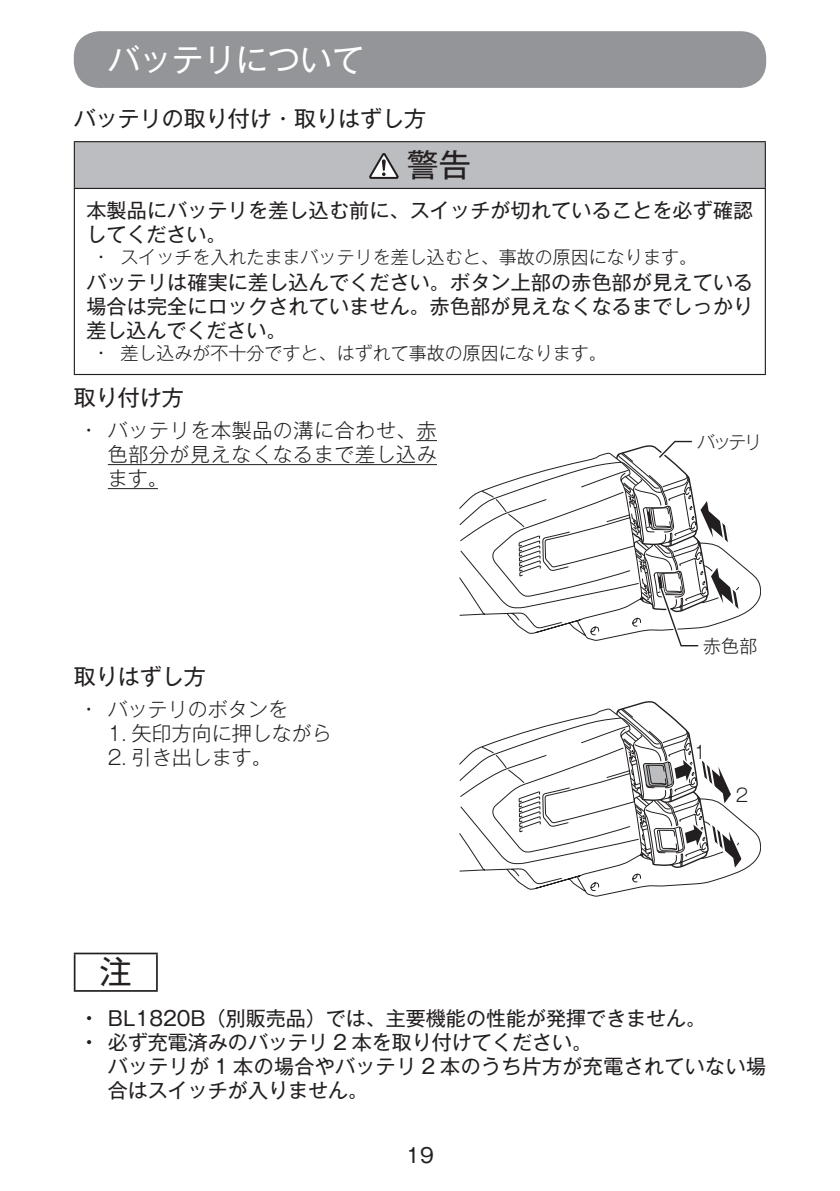
<style>
.page{position:relative;width:840px;height:1191px;background:#fff}
.page>*{position:absolute;margin:0;border:0;box-sizing:border-box;transform-origin:0 0}
.t1{font:32px "Gothic MB101 Pro";color:#fff}
.t2{font:32px "Gothic MB101 Pro";color:#231f20}
.t3{font:22px "Gothic MB101 Pro";color:#231f20}
.t4{font:20px/24px "Gothic MB101 Pro";letter-spacing:.01em;color:#231f20}
.t5{font:300 20px/24px "Gothic MB101 Pro";letter-spacing:.03em;color:#231f20;text-align:justify}
.t6{font:300 20px "Gothic MB101 Pro";color:#231f20}
.t7{font:300 18px "Gothic MB101 Pro";color:#231f20}
.t8{font:18px "Gothic MB101 Pro Light 90 msp RKSJ H";letter-spacing:-.11em;color:#231f20}
.s1{font-weight:500}
</style>
<div class="page">
<div style="left:74px;top:31px;width:691px;height:57px;background:#939598;border-radius:26px"></div>
<svg style="left:416px;top:440px;width:21px;height:1px"></svg>
<hr style="left:108px;top:464px;width:329px;height:1px;background:#231f20">
<hr style="left:108px;top:488px;width:50px;height:1px;background:#231f20">
<div style="left:74px;top:142px;width:690px;height:46px;background:#bcbdc0"></div>
<hr style="left:74px;top:189px;width:1px;height:185px;background:#231f20">
<hr style="left:764px;top:189px;width:1px;height:185px;background:#231f20">
<hr style="left:74px;top:141px;width:691px;height:1px;background:#231f20">
<hr style="left:74px;top:142px;width:1px;height:46px;background:#231f20">
<hr style="left:764px;top:142px;width:1px;height:46px;background:#231f20">
<hr style="left:74px;top:188px;width:691px;height:1px;background:#231f20">
<hr style="left:74px;top:374px;width:691px;height:1px;background:#231f20">
<svg style="left:369px;top:153px;width:29px;height:26px"></svg>
<hr style="left:74px;top:952px;width:84px;height:2px;background:#231f20">
<hr style="left:74px;top:954px;width:1px;height:36px;background:#231f20">
<hr style="left:156px;top:954px;width:2px;height:36px;background:#231f20">
<hr style="left:74px;top:990px;width:84px;height:1px;background:#231f20">
<svg style="left:460px;top:440px;width:282px;height:207px"></svg>
<svg style="left:459px;top:709px;width:301px;height:187px"></svg>
<svg style="left:614px;top:701px;width:130px;height:174px"></svg>
<h1 class="t1" style="left:108px;top:33px;width:258px">バッテリについて</h1>
<p class="t3" style="left:74px;top:100px;width:353px">バッテリの取り付け・取りはずし方</p>
<h1 class="t2" style="left:406px;top:138px;width:65px">警告</h1>
<p class="t4" style="left:86px;top:196px;width:668px">本製品にバッテリを差し込む前に、スイッチが切れていることを必ず確認してください。</p>
<p class="t7" style="left:98px;top:242px;width:600px">• スイッチを入れたままバッテリを差し込むと、事故の原因になります。</p>
<p class="t4" style="left:86px;top:268px;width:668px;text-align:justify">バッテリは確実に差し込んでください。ボタン上部の赤色部が見えている場合は完全にロックされていません。赤色部が見えなくなるまでしっかり差し込んでください。</p>
<p class="t7" style="left:98px;top:338px;width:510px">• 差し込みが不十分ですと、はずれて事故の原因になります。</p>
<p class="t3" style="left:74px;top:379px;width:111px">取り付け方</p>
<p class="t5" style="left:108px;top:415px;width:330px;text-indent:-23px">• バッテリを本製品の溝に合わせ、赤色部分が見えなくなるまで差し込みます。</p>
<p class="t8" style="left:696px;top:427px;width:67px">バッテリ</p>
<p class="t3" style="left:74px;top:658px;width:133px">取りはずし方</p>
<p class="t6" style="left:85px;top:693px;width:204px">• バッテリのボタンを</p>
<p class="t6" style="left:108px;top:717px;width:225px">1. 矢印方向に押しながら</p>
<p class="t5" style="left:108px;top:742px;width:165px">2. 引き出します。</p>
<p class="t8" style="left:703px;top:631px;width:55px">赤色部</p>
<p class="t8" style="left:693px;top:736px;width:14px">1</p>
<p class="t8" style="left:735px;top:780px;width:14px">2</p>
<h1 class="t2" style="left:100px;top:945px;width:33px">注</h1>
<p class="t4" style="left:85px;top:1004px;width:622px"><span class="s1">•</span> BL1820B（別販売品）では、主要機能の性能が発揮できません。</p>
<p class="t4" style="left:108px;top:1028px;width:659px;text-indent:-23px"><span class="s1">•</span> 必ず充電済みのバッテリ 2 本を取り付けてください。<br>バッテリが 1 本の場合やバッテリ 2 本のうち片方が充電されていない場合はスイッチが入りません。</p>
<p class="t4" style="left:406px;top:1140px;width:29px">19</p>
</div>
